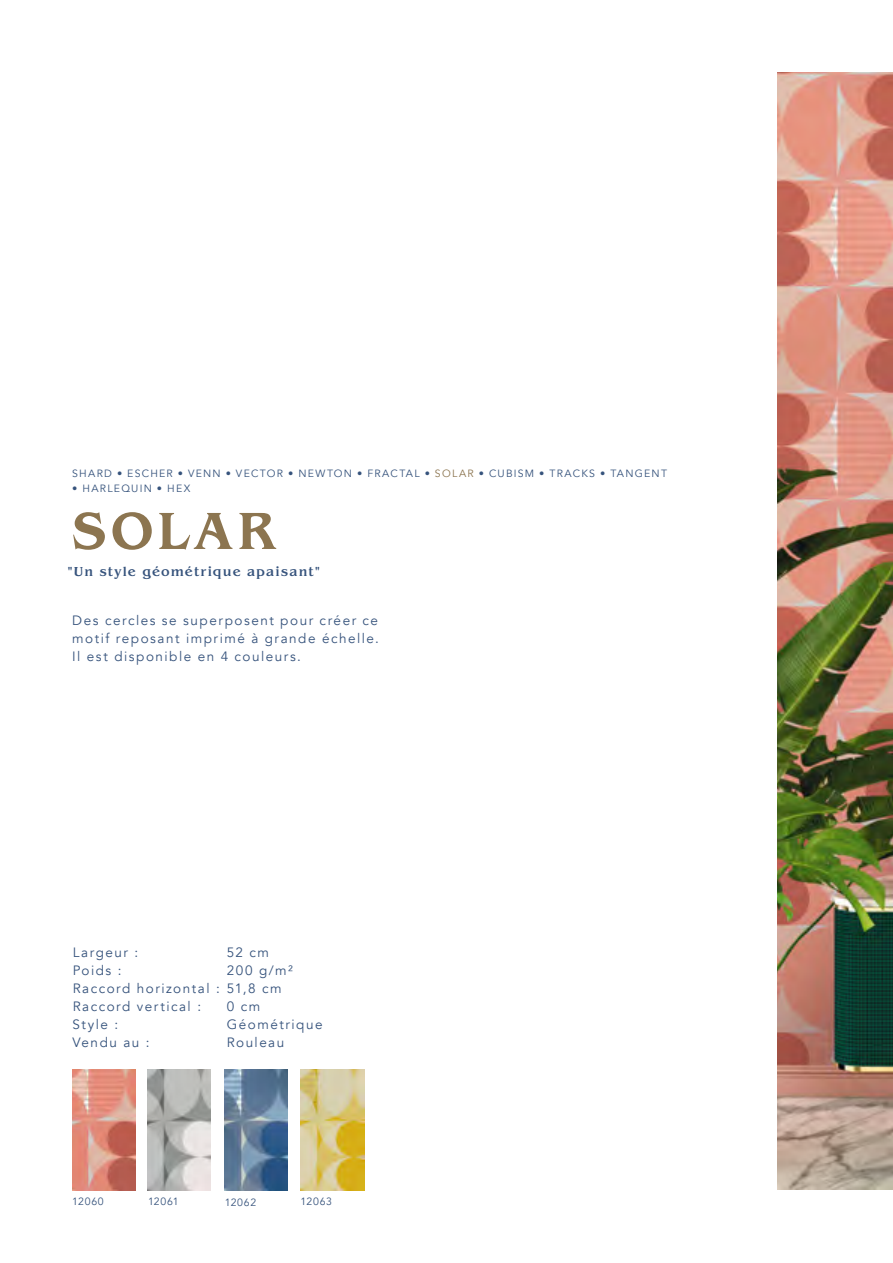
<style>
.page{position:relative;width:893px;height:1263px;background:#fff}
.page>*{position:absolute;margin:0;border:0;box-sizing:border-box;transform-origin:0 0}
.t1{font:500 54px "Benguiat";letter-spacing:.075em;color:#8c7550}
.Texte_courant_drapea{font:13.5px/18px "Avenir";letter-spacing:.11em;color:#36537c;text-align:justify}
.t2{font:500 13.5px "Benguiat";letter-spacing:.085em;color:#36537c}
.t3{font:10.5px "Avenir";letter-spacing:.115em;color:#36537c}
.s1{color:#8c7550}
</style>
<div class="page">
<img style="left:72px;top:1069px;width:63px;height:121px">
<img style="left:148px;top:1069px;width:63px;height:121px">
<img style="left:225px;top:1069px;width:63px;height:122px">
<img style="left:301px;top:1069px;width:63px;height:122px">
<img style="left:777px;top:72px;width:116px;height:1117px">
<p class="t3" style="left:72px;top:467px;width:596px">SHARD • ESCHER • VENN • VECTOR • NEWTON • FRACTAL • <span class="s1">SOLAR</span> • CUBISM • TRACKS • TANGENT</p>
<p class="t3" style="left:72px;top:482px;width:120px">• HARLEQUIN • HEX</p>
<p class="t1" style="left:72px;top:501px;width:205px">SOLAR</p>
<p class="t2" style="left:68px;top:564px;width:253px">"Un style géométrique apaisant"</p>
<p class="Texte_courant_drapea" style="left:72px;top:611px;width:308px">Des cercles se superposent pour créer ce motif reposant imprimé à grande échelle.<br>Il est disponible en 4 couleurs.</p>
<p class="Texte_courant_drapea" style="left:73px;top:943px;width:67px">Largeur :</p>
<p class="Texte_courant_drapea" style="left:227px;top:943px;width:44px">52 cm</p>
<p class="Texte_courant_drapea" style="left:73px;top:961px;width:50px">Poids :</p>
<p class="Texte_courant_drapea" style="left:227px;top:961px;width:68px">200 g/m²</p>
<p class="Texte_courant_drapea" style="left:73px;top:979px;width:210px">Raccord horizontal : 51,8 cm</p>
<p class="Texte_courant_drapea" style="left:73px;top:997px;width:130px">Raccord vertical :</p>
<p class="Texte_courant_drapea" style="left:227px;top:997px;width:35px">0 cm</p>
<p class="Texte_courant_drapea" style="left:73px;top:1015px;width:47px">Style :</p>
<p class="Texte_courant_drapea" style="left:227px;top:1015px;width:97px">Géométrique</p>
<p class="Texte_courant_drapea" style="left:72px;top:1033px;width:79px">Vendu au :</p>
<p class="Texte_courant_drapea" style="left:227px;top:1033px;width:59px">Rouleau</p>
<p class="t3" style="left:72px;top:1195px;width:33px">12060</p>
<p class="t3" style="left:148px;top:1195px;width:32px">12061</p>
<p class="t3" style="left:225px;top:1196px;width:33px">12062</p>
<p class="t3" style="left:301px;top:1195px;width:33px">12063</p>
</div>
